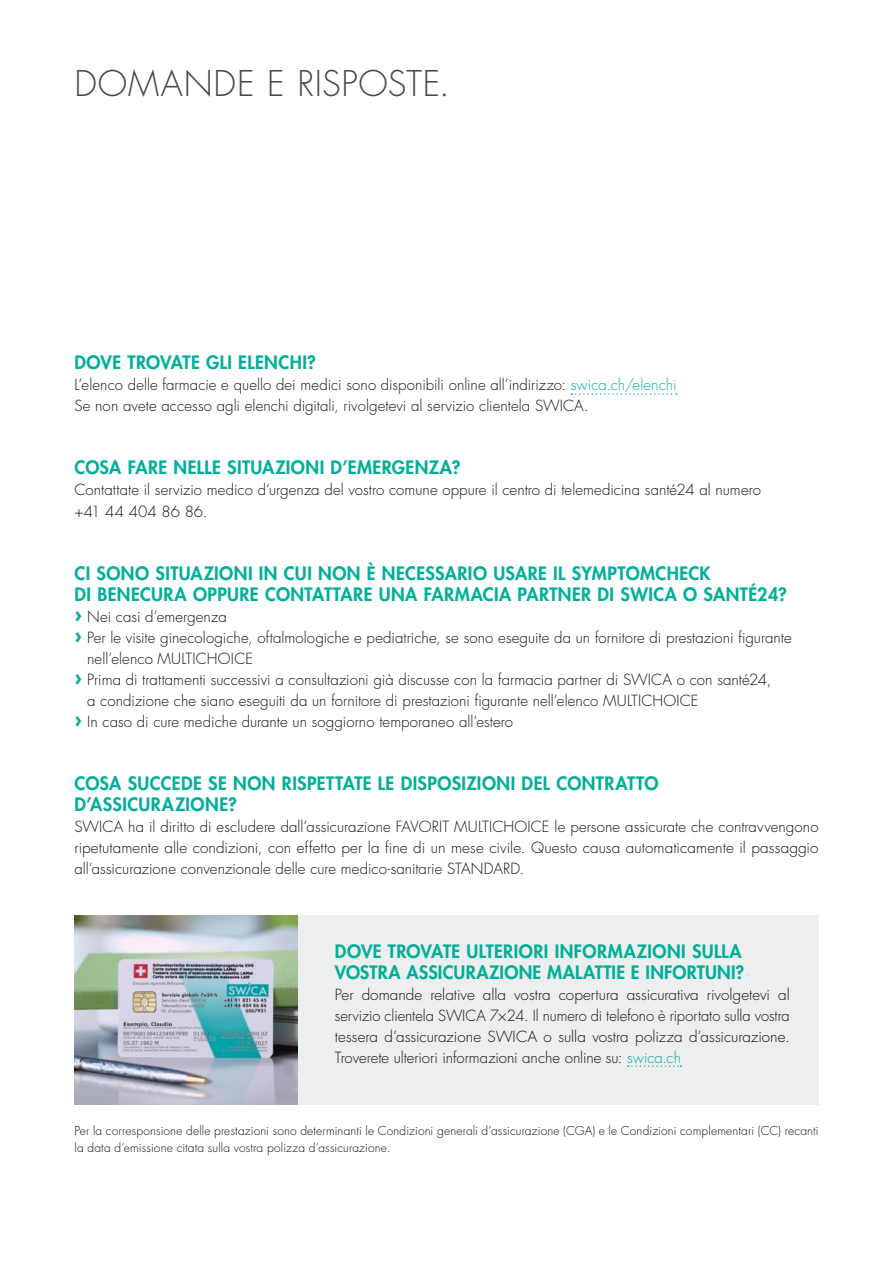
<style>
.page{position:relative;width:893px;height:1263px;background:#fff}
.page>*{position:absolute;margin:0;border:0;box-sizing:border-box;transform-origin:0 0}
.t1{font:300 34.5px "Futura Std";letter-spacing:.02em;color:#474847}
.t2{font:800 18px/21px "Futura Std";letter-spacing:.02em;color:#00af9a}
.t3{font:300 15px/21px "Futura Std";letter-spacing:.005em;color:#12120d}
.t4{font:300 12px/16.5px "Futura Std";letter-spacing:.01em;color:#12120d}
.s1{color:#00af9a}
.s2{font-weight:700;font-size:21px;color:#00af9a}
</style>
<div class="page">
<img style="left:74px;top:915px;width:224px;height:189px">
<svg style="left:571px;top:393px;width:106px;height:2px"></svg>
<div style="left:298px;top:915px;width:521px;height:189px;background:#edeeee"></div>
<svg style="left:628px;top:1065px;width:53px;height:2px"></svg>
<h1 class="t1" style="left:74px;top:63px;width:377px">DOMANDE E RISPOSTE.</h1>
<p class="t2" style="left:74px;top:352px;width:243px">DOVE TROVATE GLI ELENCHI?</p>
<p class="t3" style="left:74px;top:375px;width:604px">L’elenco delle farmacie e quello dei medici sono disponibili online all’indirizzo: <span class="s1">swica.ch/elenchi<br></span>Se non avete accesso agli elenchi digitali, rivolgetevi al servizio clientela SWICA.</p>
<p class="t2" style="left:74px;top:457px;width:388px">COSA FARE NELLE SITUAZIONI D’EMERGENZA?</p>
<p class="t3" style="left:74px;top:480px;width:688px">Contattate il servizio medico d‘urgenza del vostro comune oppure il centro di telemedicina santé24 al numero +41 44 404 86 86.</p>
<p class="t2" style="left:74px;top:562px;width:714px">CI SONO SITUAZIONI IN CUI NON È NECESSARIO USARE IL SYMPTOMCHECK<br>DI BENECURA OPPURE CONTATTARE UNA FARMACIA PARTNER DI SWICA O SANTÉ24?</p>
<p class="t3" style="left:74px;top:606px;width:154px"><span class="s2">›</span> Nei casi d’emergenza</p>
<p class="t3" style="left:74px;top:627px;width:719px"><span class="s2">›</span> Per le visite ginecologiche, oftalmologiche e pediatriche, se sono eseguite da un fornitore di prestazioni figurante</p>
<p class="t3" style="left:87px;top:648px;width:167px">nell’elenco MULTICHOICE</p>
<p class="t3" style="left:74px;top:669px;width:698px"><span class="s2">›</span> Prima di trattamenti successivi a consultazioni già discusse con la farmacia partner di SWICA o con santé24,</p>
<p class="t3" style="left:87px;top:690px;width:613px">a condizione che siano eseguiti da un fornitore di prestazioni figurante nell’elenco MULTICHOICE</p>
<p class="t3" style="left:74px;top:711px;width:440px"><span class="s2">›</span> In caso di cure mediche durante un soggiorno temporaneo all’estero</p>
<p class="t2" style="left:74px;top:772px;width:585px">COSA SUCCEDE SE NON RISPETTATE LE DISPOSIZIONI DEL CONTRATTO<br>D’ASSICURAZIONE?</p>
<p class="t3" style="left:74px;top:816px;width:746px;text-align:justify">SWICA ha il diritto di escludere dall’assicurazione FAVORIT MULTICHOICE le persone assicurate che contravvengono ripetutamente alle condizioni, con effetto per la fine di un mese civile. Questo causa automaticamente il passaggio all’assicurazione convenzionale delle cure medico-sanitarie STANDARD.</p>
<p class="t2" style="left:335px;top:940px;width:411px">DOVE TROVATE ULTERIORI INFORMAZIONI SULLA<br>VOSTRA ASSICURAZIONE MALATTIE E INFORTUNI?</p>
<p class="t3" style="left:335px;top:984px;width:456px;text-align:justify">Per domande relative alla vostra copertura assicurativa rivolgetevi al servizio clientela SWICA 7×24. Il numero di telefono è riportato sulla vostra tessera d’assicurazione SWICA o sulla vostra polizza d’assicurazione.<br>Troverete ulteriori informazioni anche online su: <span class="s1">swica.ch</span></p>
<p class="t4" style="left:74px;top:1123px;width:746px">Per la corresponsione delle prestazioni sono determinanti le Condizioni generali d’assicurazione (CGA) e le Condizioni complementari (CC) recanti la data d’emissione citata sulla vostra polizza d’assicurazione.</p>
</div>
